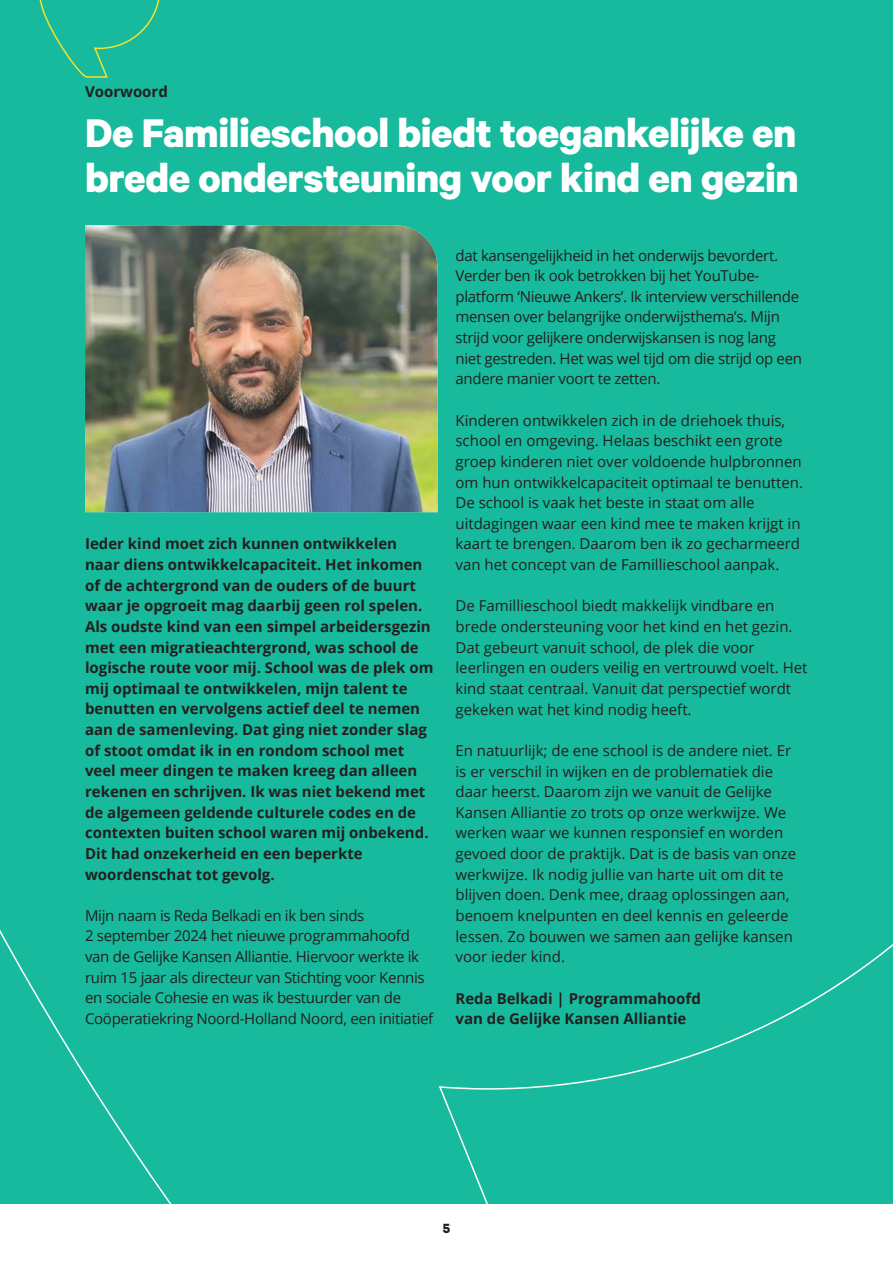
<style>
.page{position:relative;width:893px;height:1263px;background:#fff}
.page>*{position:absolute;margin:0;border:0;box-sizing:border-box;transform-origin:0 0}
.t1{font:700 45px/45px "Calibre";letter-spacing:-.01em;color:#fff}
.t2{font:15px/20.7px "Open Sans";color:#231f20}
.t3{font:700 15px/20.7px "Open Sans";color:#231f20}
.t4{font:15px/20.7px "Open Sans";letter-spacing:-.02em;color:#231f20}
.t5{font:700 15px "Calibre";color:#231f20}
</style>
<div class="page">
<div style="left:0;top:0;width:893px;height:1204px;background:#17ba9c"></div>
<div style="left:37px;top:0;width:124px;height:78px;background:#17ba9c"></div>
<img style="left:85px;top:225px;width:352px;height:287px">
<p class="t3" style="left:85px;top:80px;width:84px">Voorwoord</p>
<p class="t1" style="left:85px;top:109px;width:715px">De Familieschool biedt toegankelijke en brede ondersteuning voor kind en gezin</p>
<p class="t3" style="left:85px;top:533px;width:350px">Ieder kind moet zich kunnen ontwikkelen naar diens ontwikkelcapaciteit. Het inkomen of de achtergrond van de ouders of de buurt waar je opgroeit mag daarbij geen rol spelen.<br>Als oudste kind van een simpel arbeidersgezin met een migratieachtergrond, was school de logische route voor mij. School was de plek om mij optimaal te ontwikkelen, mijn talent te benutten en vervolgens actief deel te nemen aan de samenleving. Dat ging niet zonder slag of stoot omdat ik in en rondom school met veel meer dingen te maken kreeg dan alleen rekenen en schrijven. Ik was niet bekend met de algemeen geldende culturele codes en de contexten buiten school waren mij onbekend.<br>Dit had onzekerheid en een beperkte woordenschat tot gevolg.</p>
<p class="t4" style="left:85px;top:905px;width:281px">Mijn naam is Reda Belkadi en ik ben sinds</p>
<p class="t4" style="left:85px;top:925px;width:350px">2 september 2024 het nieuwe programmahoofd van de Gelijke Kansen Alliantie. Hiervoor werkte ik ruim 15 jaar als directeur van Stichting voor Kennis en sociale Cohesie en was ik bestuurder van de Coöperatiekring Noord-Holland Noord, een initiatief</p>
<p class="t4" style="left:455px;top:244px;width:348px">dat kansengelijkheid in het onderwijs bevordert.<br>Verder ben ik ook betrokken bij het YouTube&shy;platform ‘Nieuwe Ankers’. Ik interview verschillende mensen over belangrijke onderwijsthema’s. Mijn strijd voor gelijkere onderwijskansen is nog lang niet gestreden. Het was wel tijd om die strijd op een andere manier voort te zetten.</p>
<p class="t2" style="left:455px;top:409px;width:349px">Kinderen ontwikkelen zich in de driehoek thuis, school en omgeving. Helaas beschikt een grote groep kinderen niet over voldoende hulpbronnen om hun ontwikkelcapaciteit optimaal te benutten.<br>De school is vaak het beste in staat om alle uitdagingen waar een kind mee te maken krijgt in kaart te brengen. Daarom ben ik zo gecharmeerd van het concept van de Famillieschool aanpak.</p>
<p class="t2" style="left:455px;top:595px;width:354px">De Famillieschool biedt makkelijk vindbare en brede ondersteuning voor het kind en het gezin.<br>Dat gebeurt vanuit school, de plek die voor leerlingen en ouders veilig en vertrouwd voelt. Het kind staat centraal. Vanuit dat perspectief wordt gekeken wat het kind nodig heeft.</p>
<p class="t2" style="left:455px;top:740px;width:342px">En natuurlijk; de ene school is de andere niet. Er is er verschil in wijken en de problematiek die daar heerst. Daarom zijn we vanuit de Gelijke Kansen Alliantie zo trots op onze werkwijze. We werken waar we kunnen responsief en worden gevoed door de praktijk. Dat is de basis van onze werkwijze. Ik nodig jullie van harte uit om dit te blijven doen. Denk mee, draag oplossingen aan, benoem knelpunten en deel kennis en geleerde lessen. Zo bouwen we samen aan gelijke kansen voor ieder kind.</p>
<p class="t3" style="left:455px;top:987px;width:247px">Reda Belkadi | Programmahoofd</p>
<p class="t3" style="left:455px;top:1008px;width:233px">van de Gelijke Kansen Alliantie</p>
<p class="t5" style="left:443px;top:1219px;width:9px">5</p>
</div>
